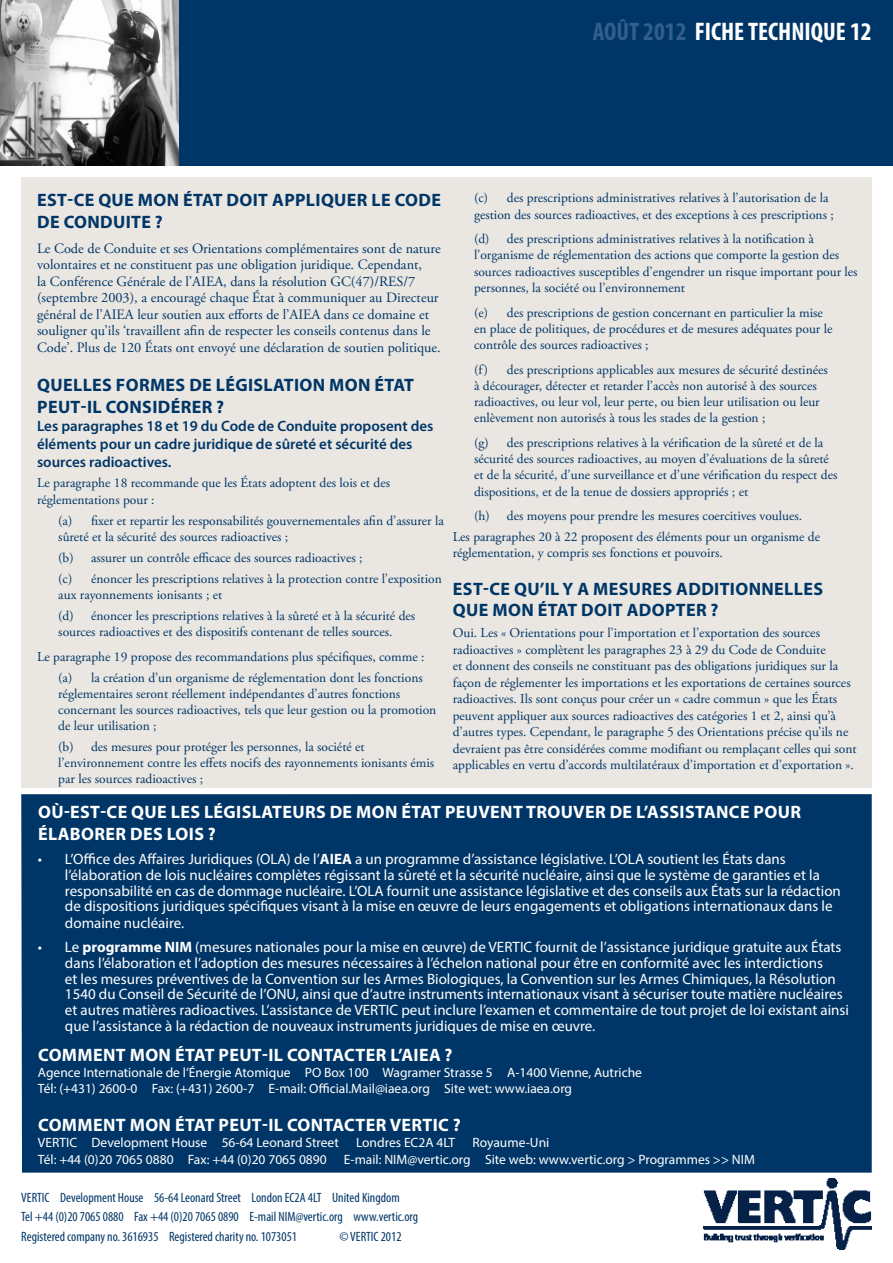
<style>
.page{position:relative;width:893px;height:1263px;background:#fff}
.page>*{position:absolute;margin:0;border:0;box-sizing:border-box;transform-origin:0 0}
.t1{font:700 condensed 25.5px "Myriad Pro";color:#fff}
.t2{font:700 18px/21.6px "Myriad Pro";letter-spacing:.02em;color:#fff}
.t3{font:700 18px/21.6px "Myriad Pro";letter-spacing:.02em;color:#003667}
.t4{font:15px/15.8px "Myriad Pro";color:#fff}
.t5{font:600 15px/18px "Myriad Pro";color:#003667}
.t6{font:14.25px/16.6px "Adobe Garamond Pro";color:#003667}
.t7{font:13.5px/16.2px "Adobe Garamond Pro";color:#003667}
.t8{font:13.5px/16.2px "Myriad Pro";color:#fff}
.t9{font:condensed 13.5px "Myriad Pro";color:#003667}
.s1{color:#325e8b}
.s2{font-weight:700}
</style>
<div class="page">
<div style="left:21px;top:794px;width:851px;height:378px;background:#003667"></div>
<div style="left:0;top:0;width:893px;height:166px;background:#003667"></div>
<div style="left:21px;top:178px;width:851px;height:610px;background:#eae6e1"></div>
<img style="left:702px;top:1179px;width:170px;height:70px">
<img style="left:0;top:0;width:179px;height:166px">
<p class="t1" style="left:593px;top:16px;width:280px"><span class="s1">AOÛT 2012</span> FICHE TECHNIQUE 12</p>
<p class="t3" style="left:37px;top:189px;width:405px">EST-CE QUE MON ÉTAT DOIT APPLIQUER LE CODE<br>DE CONDUITE ?</p>
<p class="t6" style="left:37px;top:240px;width:405px">Le Code de Conduite et ses Orientations complémentaires sont de nature volontaires et ne constituent pas une obligation juridique. Cependant,<br>la Conférence Générale de l’AIEA, dans la résolution GC(47)/RES/7 (septembre 2003), a encouragé chaque État à communiquer au Directeur général de l’AIEA leur soutien aux efforts de l’AIEA dans ce domaine et souligner qu’ils ‘travaillent afin de respecter les conseils contenus dans le Code’. Plus de 120 États ont envoyé une déclaration de soutien politique.</p>
<p class="t3" style="left:37px;top:373px;width:378px">QUELLES FORMES DE LÉGISLATION MON ÉTAT<br>PEUT-IL CONSIDÉRER ?</p>
<p class="t5" style="left:37px;top:416px;width:398px">Les paragraphes 18 et 19 du Code de Conduite proposent des éléments pour un cadre juridique de sûreté et sécurité des sources radioactives.</p>
<p class="t7" style="left:37px;top:475px;width:355px">Le paragraphe 18 recommande que les États adoptent des lois et des réglementations pour :</p>
<p class="t7" style="left:58px;top:512px;width:387px">(a) fixer et repartir les responsabilités gouvernementales afin d’assurer la sûreté et la sécurité des sources radioactives ;</p>
<p class="t7" style="left:58px;top:550px;width:306px">(b) assurer un contrôle efficace des sources radioactives ;</p>
<p class="t7" style="left:58px;top:570px;width:385px">(c) énoncer les prescriptions relatives à la protection contre l’exposition aux rayonnements ionisants ; et</p>
<p class="t7" style="left:58px;top:608px;width:358px">(d) énoncer les prescriptions relatives à la sûreté et à la sécurité des sources radioactives et des dispositifs contenant de telles sources.</p>
<p class="t7" style="left:37px;top:649px;width:389px">Le paragraphe 19 propose des recommandations plus spécifiques, comme :</p>
<p class="t7" style="left:58px;top:670px;width:380px">(a) la création d’un organisme de réglementation dont les fonctions réglementaires seront réellement indépendantes d’autres fonctions concernant les sources radioactives, tels que leur gestion ou la promotion de leur utilisation ;</p>
<p class="t7" style="left:58px;top:739px;width:377px">(b) des mesures pour protéger les personnes, la société et l’environnement contre les effets nocifs des rayonnements ionisants émis par les sources radioactives ;</p>
<p class="t7" style="left:474px;top:190px;width:361px">(c) des prescriptions administratives relatives à l’autorisation de la gestion des sources radioactives, et des exceptions à ces prescriptions ;</p>
<p class="t7" style="left:474px;top:231px;width:385px">(d) des prescriptions administratives relatives à la notification à l’organisme de réglementation des actions que comporte la gestion des sources radioactives susceptibles d’engendrer un risque important pour les personnes, la société ou l’environnement</p>
<p class="t7" style="left:474px;top:305px;width:360px">(e) des prescriptions de gestion concernant en particulier la mise en place de politiques, de procédures et de mesures adéquates pour le contrôle des sources radioactives ;</p>
<p class="t7" style="left:474px;top:362px;width:355px">(f) des prescriptions applicables aux mesures de sécurité destinées à décourager, détecter et retarder l’accès non autorisé à des sources radioactives, ou leur vol, leur perte, ou bien leur utilisation ou leur enlèvement non autorisés à tous les stades de la gestion ;</p>
<p class="t7" style="left:474px;top:435px;width:365px">(g) des prescriptions relatives à la vérification de la sûreté et de la sécurité des sources radioactives, au moyen d’évaluations de la sûreté et de la sécurité, d’une surveillance et d’une vérification du respect des dispositions, et de la tenue de dossiers appropriés ; et</p>
<p class="t7" style="left:474px;top:508px;width:330px">(h) des moyens pour prendre les mesures coercitives voulues.</p>
<p class="t7" style="left:453px;top:529px;width:369px">Les paragraphes 20 à 22 proposent des éléments pour un organisme de réglementation, y compris ses fonctions et pouvoirs.</p>
<p class="t3" style="left:453px;top:577px;width:372px">EST-CE QU’IL Y A MESURES ADDITIONNELLES<br>QUE MON ÉTAT DOIT ADOPTER ?</p>
<p class="t7" style="left:453px;top:625px;width:405px">Oui. Les « Orientations pour l’importation et l’exportation des sources radioactives » complètent les paragraphes 23 à 29 du Code de Conduite<br>et donnent des conseils ne constituant pas des obligations juridiques sur la façon de réglementer les importations et les exportations de certaines sources radioactives. Ils sont conçus pour créer un « cadre commun » que les États peuvent appliquer aux sources radioactives des catégories 1 et 2, ainsi qu’à d’autres types. Cependant, le paragraphe 5 des Orientations précise qu’ils ne devraient pas être considérées comme modifiant ou remplaçant celles qui sont applicables en vertu d’accords multilatéraux d’importation et d’exportation ».</p>
<p class="t2" style="left:38px;top:801px;width:764px">OÙ-EST-CE QUE LES LÉGISLATEURS DE MON ÉTAT PEUVENT TROUVER DE L’ASSISTANCE POUR<br>ÉLABORER DES LOIS ?</p>
<p class="t4" style="left:65px;top:851px;width:777px;text-indent:-27px">• L’Office des Affaires Juridiques (OLA) de l’<span class="s2">AIEA</span> a un programme d’assistance législative. L’OLA soutient les États dans l’élaboration de lois nucléaires complètes régissant la sûreté et la sécurité nucléaire, ainsi que le système de garanties et la responsabilité en cas de dommage nucléaire. L’OLA fournit une assistance législative et des conseils aux États sur la rédaction de dispositions juridiques spécifiques visant à la mise en œuvre de leurs engagements et obligations internationaux dans le domaine nucléaire.</p>
<p class="t4" style="left:65px;top:939px;width:785px;text-indent:-27px">• Le <span class="s2">programme NIM</span> (mesures nationales pour la mise en œuvre) de VERTIC fournit de l’assistance juridique gratuite aux États dans l’élaboration et l’adoption des mesures nécessaires à l’échelon national pour être en conformité avec les interdictions<br>et les mesures préventives de la Convention sur les Armes Biologiques, la Convention sur les Armes Chimiques, la Résolution 1540 du Conseil de Sécurité de l’ONU, ainsi que d’autre instruments internationaux visant à sécuriser toute matière nucléaires et autres matières radioactives. L’assistance de VERTIC peut inclure l’examen et commentaire de tout projet de loi existant ainsi que l’assistance à la rédaction de nouveaux instruments juridiques de mise en œuvre.</p>
<p class="t2" style="left:38px;top:1043px;width:416px">COMMENT MON ÉTAT PEUT-IL CONTACTER L’AIEA ?</p>
<p class="t8" style="left:38px;top:1064px;width:606px">Agence Internationale de l’Énergie Atomique PO Box 100 Wagramer Strasse 5 A-1400 Vienne, Autriche<br>Tél: (+431) 2600-0 Fax: (+431) 2600-7 E-mail: Official.Mail@iaea.org Site wet: www.iaea.org</p>
<p class="t2" style="left:38px;top:1114px;width:424px">COMMENT MON ÉTAT PEUT-IL CONTACTER VERTIC ?</p>
<p class="t8" style="left:38px;top:1134px;width:302px">VERTIC Development House 56-64 Leonard Street</p>
<p class="t8" style="left:356px;top:1134px;width:101px">Londres EC2A 4LT</p>
<p class="t8" style="left:472px;top:1134px;width:78px">Royaume-Uni</p>
<p class="t8" style="left:38px;top:1151px;width:290px">Tél: +44 (0)20 7065 0880 Fax: +44 (0)20 7065 0890</p>
<p class="t8" style="left:344px;top:1151px;width:412px">E-mail: NIM@vertic.org Site web: www.vertic.org &gt; Programmes &gt;&gt; NIM</p>
<p class="t9" style="left:21px;top:1189px;width:380px">VERTIC Development House 56-64 Leonard Street London EC2A 4LT United Kingdom</p>
<p class="t9" style="left:21px;top:1208px;width:398px">Tel +44 (0)20 7065 0880 Fax +44 (0)20 7065 0890 E-mail NIM@vertic.org www.vertic.org</p>
<p class="t9" style="left:21px;top:1228px;width:277px">Registered company no. 3616935 Registered charity no. 1073051</p>
<p class="t9" style="left:339px;top:1228px;width:64px">© VERTIC 2012</p>
</div>
